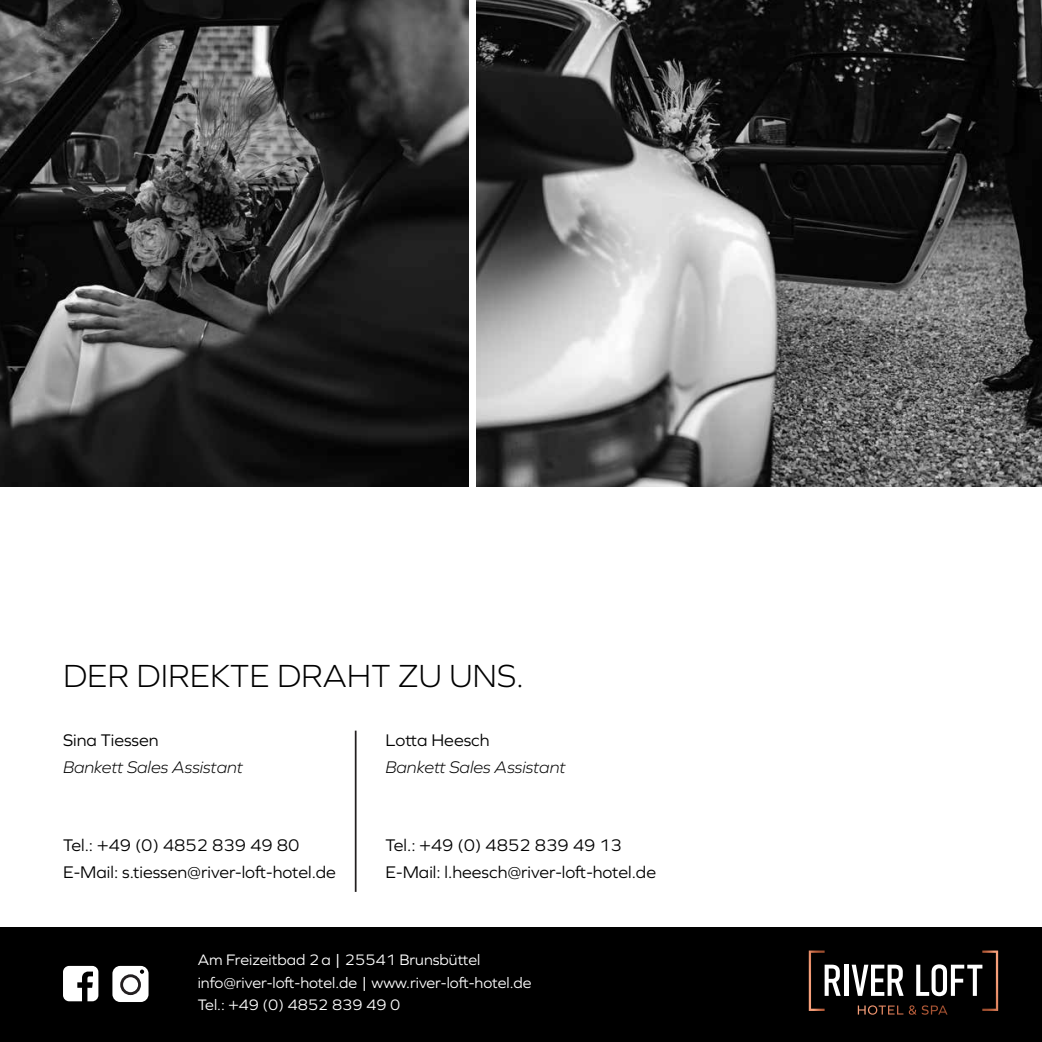
<style>
.page{position:relative;width:1042px;height:1042px;background:#fff}
.page>*{position:absolute;margin:0;border:0;box-sizing:border-box;transform-origin:0 0}
.t1{font:300 33.25px "Graphie";color:#000}
.t2{font:17.5px/26.2px "Graphie";color:#000}
.t3{font:italic 300 17.5px "Graphie";color:#000}
.t4{font:15.75px/22.8px "Graphie";color:#fff}
.s1{font-family:"Calibri"}
</style>
<div class="page">
<div style="left:0;top:928px;width:1042px;height:114px;background:#000"></div>
<img style="left:476px;top:0;width:566px;height:487px">
<img style="left:0;top:0;width:469px;height:487px">
<svg style="left:63px;top:966px;width:35px;height:35px"></svg>
<hr style="left:844px;top:964px;width:4px;height:32px;background:#fff">
<svg style="left:809px;top:950px;width:31px;height:61px"></svg>
<svg style="left:851px;top:950px;width:147px;height:64px"></svg>
<hr style="left:355px;top:730px;width:1px;height:162px;background:#231f20">
<div style="left:112px;top:966px;width:37px;height:36px;background:#fff;border-radius:8px"></div>
<div style="left:120px;top:974px;width:21px;height:21px;border:3px solid #231f20;border-radius:50%"></div>
<svg style="left:140px;top:969px;width:4px;height:5px"></svg>
<h1 class="t1" style="left:63px;top:657px;width:462px">DER DIREKTE DRAHT ZU UNS.</h1>
<p class="t2" style="left:63px;top:727px;width:97px">Sina Tiessen</p>
<p class="t3" style="left:63px;top:756px;width:182px">Bankett Sales Assistant</p>
<p class="t2" style="left:63px;top:832px;width:274px">Tel.: +49 (0) 4852 839 49 80<br>E-Mail: s.tiessen@river-loft-hotel.de</p>
<p class="t2" style="left:385px;top:727px;width:106px">Lotta Heesch</p>
<p class="t3" style="left:385px;top:756px;width:182px">Bankett Sales Assistant</p>
<p class="t2" style="left:385px;top:832px;width:272px">Tel.: +49 (0) 4852 839 49 13<br>E-Mail: l.heesch@river-loft-hotel.de</p>
<p class="t4" style="left:198px;top:948px;width:335px">Am Freizeitbad 2a <span class="s1">|</span> 25541 Brunsbüttel info@river-loft-hotel.de <span class="s1">|</span> www.river-loft-hotel.de<br>Tel.: +49 (0) 4852 839 49 0</p>
</div>
